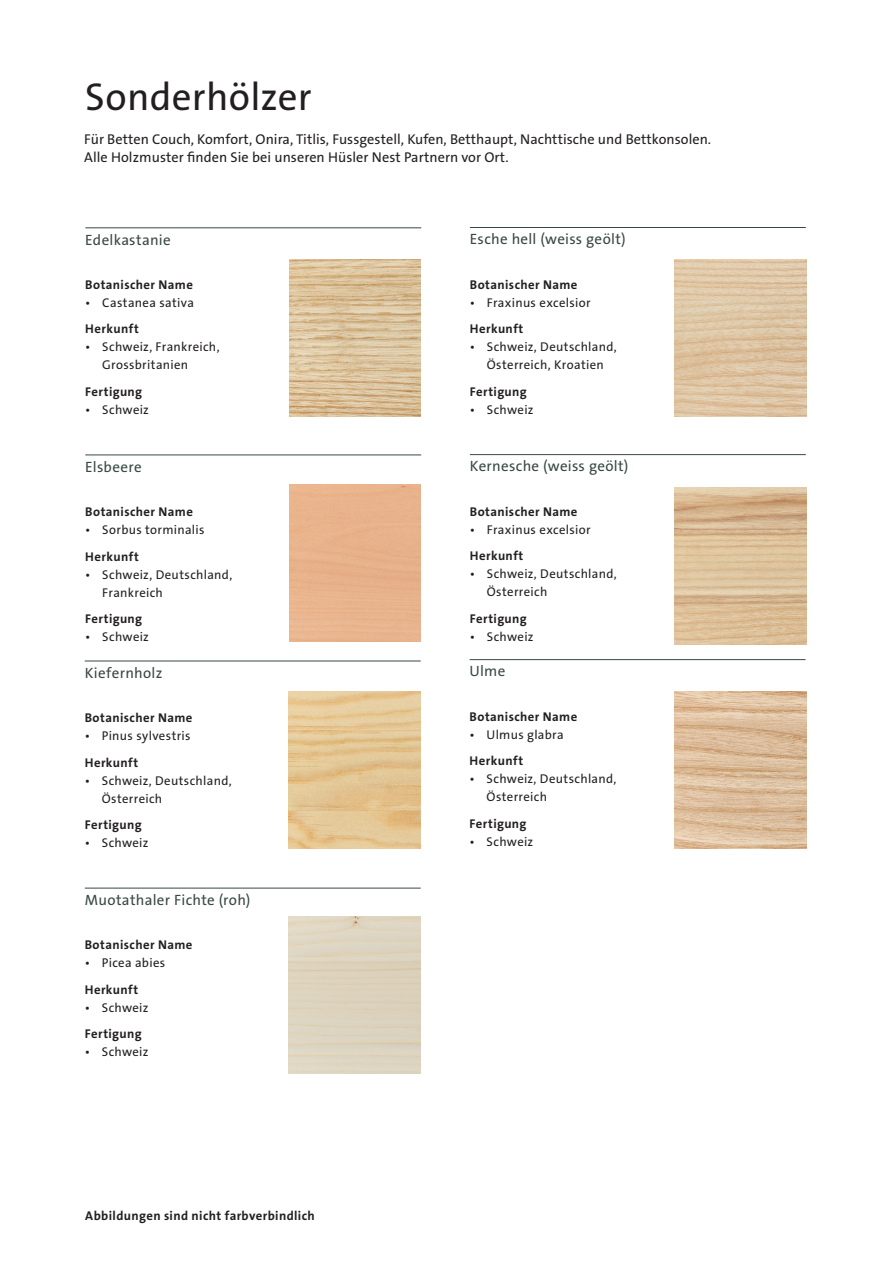
<style>
.page{position:relative;width:893px;height:1263px;background:#fff}
.page>*{position:absolute;margin:0;border:0;box-sizing:border-box;transform-origin:0 0}
.t1{font:39px "The Sans B W5 Plain";letter-spacing:.01em;color:#231f20}
.t2{font:15px "The Sans B W5 Plain";letter-spacing:.02em;color:#384942}
.t3{font:14.25px/18px "The Sans B W5 Plain";letter-spacing:.005em;color:#231f20}
.t4{font:12.75px/18px "The Sans B W5 Plain";letter-spacing:.025em;color:#231f20}
.t5{font:700 12.75px "The Sans B W7";letter-spacing:.03em;color:#231f20}
</style>
<div class="page">
<div style="left:289px;top:484px;width:132px;height:158px;background:#e8b38c"></div>
<img style="left:289px;top:259px;width:132px;height:158px">
<img style="left:674px;top:488px;width:132px;height:157px">
<img style="left:674px;top:259px;width:132px;height:158px">
<hr style="left:85px;top:227px;width:336px;height:1px;background:#384942">
<hr style="left:85px;top:454px;width:336px;height:1px;background:#384942">
<hr style="left:470px;top:227px;width:336px;height:1px;background:#384942">
<hr style="left:470px;top:454px;width:336px;height:1px;background:#384942">
<img style="left:289px;top:916px;width:132px;height:158px">
<img style="left:289px;top:691px;width:132px;height:158px">
<img style="left:674px;top:692px;width:132px;height:157px">
<hr style="left:85px;top:661px;width:336px;height:1px;background:#384942">
<hr style="left:85px;top:888px;width:336px;height:1px;background:#384942">
<hr style="left:470px;top:659px;width:335px;height:1px;background:#384942">
<h1 class="t1" style="left:85px;top:71px;width:228px">Sonderhölzer</h1>
<p class="t3" style="left:84px;top:130px;width:628px">Für Betten Couch, Komfort, Onira, Titlis, Fussgestell, Kufen, Betthaupt, Nachttische und Bettkonsolen.<br>Alle Holzmuster finden Sie bei unseren Hüsler Nest Partnern vor Ort.</p>
<p class="t2" style="left:85px;top:230px;width:87px">Edelkastanie</p>
<p class="t5" style="left:85px;top:276px;width:109px">Botanischer Name</p>
<p class="t4" style="left:85px;top:294px;width:110px">• Castanea sativa</p>
<p class="t5" style="left:85px;top:321px;width:55px">Herkunft</p>
<p class="t4" style="left:102px;top:338px;width:119px;text-indent:-17px">• Schweiz, Frankreich,<br>Grossbritanien</p>
<p class="t5" style="left:85px;top:383px;width:58px">Fertigung</p>
<p class="t4" style="left:85px;top:401px;width:65px">• Schweiz</p>
<p class="t2" style="left:85px;top:457px;width:58px">Elsbeere</p>
<p class="t5" style="left:85px;top:503px;width:109px">Botanischer Name</p>
<p class="t4" style="left:85px;top:521px;width:121px">• Sorbus torminalis</p>
<p class="t5" style="left:85px;top:548px;width:55px">Herkunft</p>
<p class="t4" style="left:102px;top:565px;width:131px;text-indent:-17px">• Schweiz, Deutschland,<br>Frankreich</p>
<p class="t5" style="left:85px;top:611px;width:58px">Fertigung</p>
<p class="t4" style="left:85px;top:628px;width:65px">• Schweiz</p>
<p class="t2" style="left:85px;top:663px;width:79px">Kiefernholz</p>
<p class="t5" style="left:85px;top:710px;width:109px">Botanischer Name</p>
<p class="t4" style="left:85px;top:727px;width:107px">• Pinus sylvestris</p>
<p class="t5" style="left:85px;top:754px;width:55px">Herkunft</p>
<p class="t4" style="left:102px;top:771px;width:131px;text-indent:-17px">• Schweiz, Deutschland,<br>Österreich</p>
<p class="t5" style="left:85px;top:817px;width:58px">Fertigung</p>
<p class="t4" style="left:85px;top:834px;width:65px">• Schweiz</p>
<p class="t2" style="left:85px;top:890px;width:167px">Muotathaler Fichte (roh)</p>
<p class="t5" style="left:85px;top:937px;width:109px">Botanischer Name</p>
<p class="t4" style="left:85px;top:954px;width:82px">• Picea abies</p>
<p class="t5" style="left:85px;top:981px;width:55px">Herkunft</p>
<p class="t4" style="left:85px;top:998px;width:65px">• Schweiz</p>
<p class="t5" style="left:85px;top:1026px;width:58px">Fertigung</p>
<p class="t4" style="left:85px;top:1043px;width:65px">• Schweiz</p>
<p class="t5" style="left:85px;top:1208px;width:231px">Abbildungen sind nicht farbverbindlich</p>
<p class="t2" style="left:470px;top:230px;width:157px">Esche hell (weiss geölt)</p>
<p class="t5" style="left:470px;top:276px;width:109px">Botanischer Name</p>
<p class="t4" style="left:470px;top:293px;width:122px">• Fraxinus excelsior</p>
<p class="t5" style="left:470px;top:321px;width:55px">Herkunft</p>
<p class="t4" style="left:470px;top:338px;width:148px;text-align:center">• Schweiz, Deutschland,<br>Österreich, Kroatien</p>
<p class="t5" style="left:470px;top:383px;width:58px">Fertigung</p>
<p class="t4" style="left:470px;top:400px;width:65px">• Schweiz</p>
<p class="t2" style="left:470px;top:457px;width:160px">Kernesche (weiss geölt)</p>
<p class="t5" style="left:470px;top:503px;width:109px">Botanischer Name</p>
<p class="t4" style="left:470px;top:520px;width:122px">• Fraxinus excelsior</p>
<p class="t5" style="left:470px;top:548px;width:55px">Herkunft</p>
<p class="t4" style="left:487px;top:565px;width:131px;text-indent:-17px">• Schweiz, Deutschland,<br>Österreich</p>
<p class="t5" style="left:470px;top:610px;width:58px">Fertigung</p>
<p class="t4" style="left:470px;top:627px;width:65px">• Schweiz</p>
<p class="t2" style="left:470px;top:662px;width:37px">Ulme</p>
<p class="t5" style="left:470px;top:708px;width:109px">Botanischer Name</p>
<p class="t4" style="left:470px;top:725px;width:96px">• Ulmus glabra</p>
<p class="t5" style="left:470px;top:753px;width:55px">Herkunft</p>
<p class="t4" style="left:487px;top:770px;width:131px;text-indent:-17px">• Schweiz, Deutschland,<br>Österreich</p>
<p class="t5" style="left:470px;top:815px;width:58px">Fertigung</p>
<p class="t4" style="left:470px;top:832px;width:65px">• Schweiz</p>
</div>
